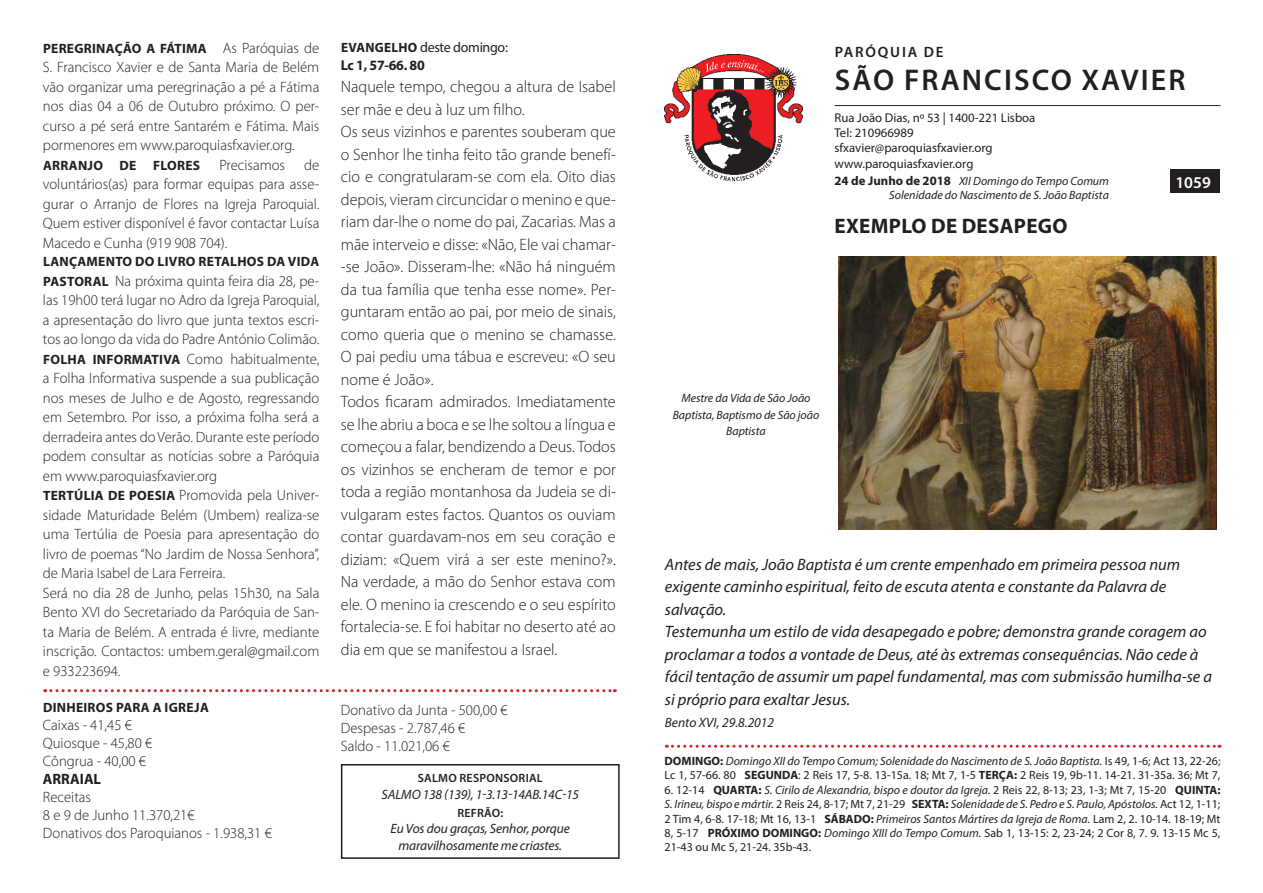
<style>
.page{position:relative;width:1263px;height:893px;background:#fff}
.page>*{position:absolute;margin:0;border:0;box-sizing:border-box;transform-origin:0 0}
.t1{font:600 30px "Myriad Pro";letter-spacing:.07em;color:#231f20}
.t2{font:700 21px "Myriad Pro";letter-spacing:.015em;color:#231f20}
.t3{font:300 16.5px/22.5px "Myriad Pro";color:#231f20;text-align:justify}
.t4{font:italic 16.5px/22.5px "Myriad Pro";color:#231f20}
.t5{font:600 16.5px "Myriad Pro";color:#fff}
.t6{font:300 15px/19.5px "Myriad Pro";color:#231f20;text-align:justify}
.t7{font:600 15px "Myriad Pro";letter-spacing:.12em;color:#231f20}
.t8{font:700 15px "Myriad Pro";color:#231f20}
.t9{font:14.25px "Myriad Pro";letter-spacing:-.02em;color:#231f20}
.t10{font:700 14.25px "Myriad Pro";letter-spacing:-.02em;color:#231f20}
.t11{font:italic 13.5px/16.5px "Myriad Pro";letter-spacing:-.01em;color:#231f20;text-align:center}
.t12{font:700 13.5px "Myriad Pro";letter-spacing:.02em;color:#231f20}
.t13{font:12.75px "Myriad Pro";color:#231f20}
.t14{font:12px/14.4px "Myriad Pro";color:#231f20}
.t15{font:italic 12px/16.5px "Myriad Pro";color:#231f20;text-align:center}
.t16{font:600 12px "Myriad Pro";letter-spacing:.02em;color:#231f20}
.s1{font-weight:300;font-size:15px}
.s2{font-weight:700;font-size:13.5px}
.s3{font-weight:700;font-style:normal;font-size:12.75px}
.s4{font-weight:700}
.s5{font-style:italic}
</style>
<div class="page">
<div style="left:1170px;top:170px;width:50px;height:23px;background:#231f20"></div>
<img style="left:665px;top:54px;width:137px;height:128px">
<svg style="left:666px;top:745px;width:554px;height:3px"></svg>
<svg style="left:45px;top:689px;width:570px;height:3px"></svg>
<hr style="left:834px;top:105px;width:386px;height:1px;background:#231f20">
<div style="left:341px;top:764px;width:279px;height:95px;border:2px solid #231f20"></div>
<img style="left:838px;top:256px;width:378px;height:274px">
<p class="t12" style="left:43px;top:39px;width:278px">PEREGRINAÇÃO A FÁTIMA <span class="s1">As Paróquias de</span></p>
<p class="t6" style="left:43px;top:58px;width:278px">S. Francisco Xavier e de Santa Maria de Belém vão organizar uma peregrinação a pé a Fátima nos dias 04 a 06 de Outubro próximo. O per&shy;curso a pé será entre Santarém e Fátima. Mais pormenores em www.paroquiasfxavier.org.</p>
<p class="t12" style="left:43px;top:156px;width:159px">ARRANJO DE FLORES</p>
<p class="t6" style="left:219px;top:155px;width:67px">Precisamos</p>
<p class="t6" style="left:43px;top:155px;width:278px;text-indent:261px">de voluntários(as) para formar equipas para asse&shy;gurar o Arranjo de Flores na Igreja Paroquial.<br>Quem estiver disponível é favor contactar Luísa Macedo e Cunha (919 908 704).</p>
<p class="t12" style="left:43px;top:253px;width:278px">LANÇAMENTO DO LIVRO RETALHOS DA VIDA</p>
<p class="t6" style="left:43px;top:271px;width:278px"><span class="s2">PASTORAL</span> Na próxima quinta feira dia 28, pe&shy;las 19h00 terá lugar no Adro da Igreja Paroquial, a apresentação do livro que junta textos escri&shy;tos ao longo da vida do Padre António Colimão.</p>
<p class="t6" style="left:43px;top:349px;width:278px"><span class="s2">FOLHA INFORMATIVA</span> Como habitualmente, a Folha Informativa suspende a sua publicação nos meses de Julho e de Agosto, regressando em Setembro. Por isso, a próxima folha será a derradeira antes do Verão. Durante este período podem consultar as notícias sobre a Paróquia em www.paroquiasfxavier.org</p>
<p class="t6" style="left:43px;top:486px;width:278px"><span class="s2">TERTÚLIA DE POESIA</span> Promovida pela Univer&shy;sidade Maturidade Belém (Umbem) realiza-se uma Tertúlia de Poesia para apresentação do livro de poemas “No Jardim de Nossa Senhora”, de Maria Isabel de Lara Ferreira.</p>
<p class="t6" style="left:43px;top:583px;width:278px">Será no dia 28 de Junho, pelas 15h30, na Sala Bento XVI do Secretariado da Paróquia de San&shy;ta Maria de Belém. A entrada é livre, mediante inscrição. Contactos: umbem.geral@gmail.com e 933223694.</p>
<p class="t12" style="left:43px;top:699px;width:167px">DINHEIROS PARA A IGREJA</p>
<p class="t6" style="left:43px;top:716px;width:90px">Caixas - 41,45 €</p>
<p class="t6" style="left:43px;top:734px;width:111px">Quiosque - 45,80 €</p>
<p class="t6" style="left:43px;top:752px;width:105px">Côngrua - 40,00 €</p>
<p class="t8" style="left:43px;top:769px;width:60px">ARRAIAL</p>
<p class="t6" style="left:43px;top:788px;width:50px">Receitas</p>
<p class="t6" style="left:43px;top:806px;width:153px">8 e 9 de Junho 11.370,21€</p>
<p class="t6" style="left:43px;top:824px;width:230px">Donativos dos Paroquianos - 1.938,31 €</p>
<p class="t9" style="left:341px;top:38px;width:168px"><span class="s2">EVANGELHO</span> deste domingo:</p>
<p class="t10" style="left:341px;top:56px;width:85px">Lc 1, 57-66. 80</p>
<p class="t3" style="left:341px;top:76px;width:276px">Naquele tempo, chegou a altura de Isabel ser mãe e deu à luz um filho.</p>
<p class="t3" style="left:341px;top:121px;width:276px">Os seus vizinhos e parentes souberam que o Senhor lhe tinha feito tão grande benefí&shy;cio e congratularam-se com ela. Oito dias depois, vieram circuncidar o menino e que&shy;riam dar-lhe o nome do pai, Zacarias. Mas a mãe interveio e disse: «Não, Ele vai chamar--se João». Disseram-lhe: «Não há ninguém da tua família que tenha esse nome». Per&shy;guntaram então ao pai, por meio de sinais, como queria que o menino se chamasse.<br>O pai pediu uma tábua e escreveu: «O seu nome é João».</p>
<p class="t3" style="left:341px;top:391px;width:276px">Todos ficaram admirados. Imediatamente se lhe abriu a boca e se lhe soltou a língua e começou a falar, bendizendo a Deus. Todos os vizinhos se encheram de temor e por toda a região montanhosa da Judeia se di&shy;vulgaram estes factos. Quantos os ouviam contar guardavam-nos em seu coração e diziam: «Quem virá a ser este menino?».<br>Na verdade, a mão do Senhor estava com ele. O menino ia crescendo e o seu espírito fortalecia-se. E foi habitar no deserto até ao dia em que se manifestou a Israel.</p>
<p class="t15" style="left:673px;top:390px;width:148px">Mestre da Vida de São João<br>Baptista, Baptismo de São joão<br>Baptista</p>
<p class="t7" style="left:835px;top:43px;width:110px">PARÓQUIA DE</p>
<p class="t1" style="left:835px;top:61px;width:352px">SÃO FRANCISCO XAVIER</p>
<p class="t13" style="left:834px;top:110px;width:202px">Rua João Dias, nº 53 | 1400-221 Lisboa</p>
<p class="t13" style="left:834px;top:125px;width:81px">Tel: 210966989</p>
<p class="t13" style="left:834px;top:140px;width:160px">sfxavier@paroquiasfxavier.org</p>
<p class="t13" style="left:834px;top:156px;width:140px">www.paroquiasfxavier.org</p>
<p class="t15" style="left:834px;top:172px;width:276px"><span class="s3">24 de Junho de 2018</span> XII Domingo do Tempo Comum</p>
<p class="t15" style="left:889px;top:187px;width:221px">Solenidade do Nascimento de S. João Baptista</p>
<p class="t5" style="left:1175px;top:172px;width:37px">1059</p>
<p class="t2" style="left:834px;top:212px;width:235px">EXEMPLO DE DESAPEGO</p>
<p class="t4" style="left:665px;top:553px;width:517px">Antes de mais, João Baptista é um crente empenhado em primeira pessoa num exigente caminho espiritual, feito de escuta atenta e constante da Palavra de salvação.</p>
<p class="t4" style="left:665px;top:620px;width:549px">Testemunha um estilo de vida desapegado e pobre; demonstra grande coragem ao proclamar a todos a vontade de Deus, até às extremas consequências. Não cede à fácil tentação de assumir um papel fundamental, mas com submissão humilha-se a si próprio para exaltar Jesus.</p>
<p class="t11" style="left:665px;top:714px;width:111px">Bento XVI, 29.8.2012</p>
<p class="t6" style="left:341px;top:701px;width:168px">Donativo da Junta - 500,00 €</p>
<p class="t6" style="left:341px;top:719px;width:126px">Despesas - 2.787,46 €</p>
<p class="t6" style="left:341px;top:737px;width:110px">Saldo - 11.021,06 €</p>
<p class="t16" style="left:418px;top:771px;width:127px">SALMO RESPONSORIAL</p>
<p class="t11" style="left:381px;top:786px;width:199px">SALMO 138 (139), 1-3.13-14AB.14C-15</p>
<p class="t16" style="left:457px;top:805px;width:48px">REFRÃO:</p>
<p class="t11" style="left:391px;top:820px;width:181px">Eu Vos dou graças, Senhor, porque maravilhosamente me criastes.</p>
<p class="t14" style="left:665px;top:753px;width:557px"><span class="s4">DOMINGO:</span> <span class="s5">Domingo XII do Tempo Comum; Solenidade do Nascimento de S. João Baptista.</span> Is 49, 1-6; Act 13, 22-26;<br>Lc 1, 57-66. 80 <span class="s4">SEGUNDA</span>: 2 Reis 17, 5-8. 13-15a. 18; Mt 7, 1-5 <span class="s4">TERÇA:</span> 2 Reis 19, 9b-11. 14-21. 31-35a. 36; Mt 7,</p>
<p class="t14" style="left:665px;top:782px;width:557px;text-align:justify">6. 12-14 <span class="s4">QUARTA:</span> <span class="s5">S. Cirilo de Alexandria, bispo e doutor da Igreja.</span> 2 Reis 22, 8-13; 23, 1-3; Mt 7, 15-20 <span class="s4">QUINTA:<br></span><span class="s5">S. Irineu, bispo e mártir.</span> 2 Reis 24, 8-17; Mt 7, 21-29 <span class="s4">SEXTA:</span> <span class="s5">Solenidade de S. Pedro e S. Paulo, Apóstolos.</span> Act 12, 1-11; 2 Tim 4, 6-8. 17-18; Mt 16, 13-1 <span class="s4">SÁBADO:</span> <span class="s5">Primeiros Santos Mártires da Igreja de Roma.</span> Lam 2, 2. 10-14. 18-19; Mt 8, 5-17 <span class="s4">PRÓXIMO DOMINGO:</span> <span class="s5">Domingo XIII do Tempo Comum.</span> Sab 1, 13-15: 2, 23-24; 2 Cor 8, 7. 9. 13-15 Mc 5, 21-43 ou Mc 5, 21-24. 35b-43.</p>
</div>
